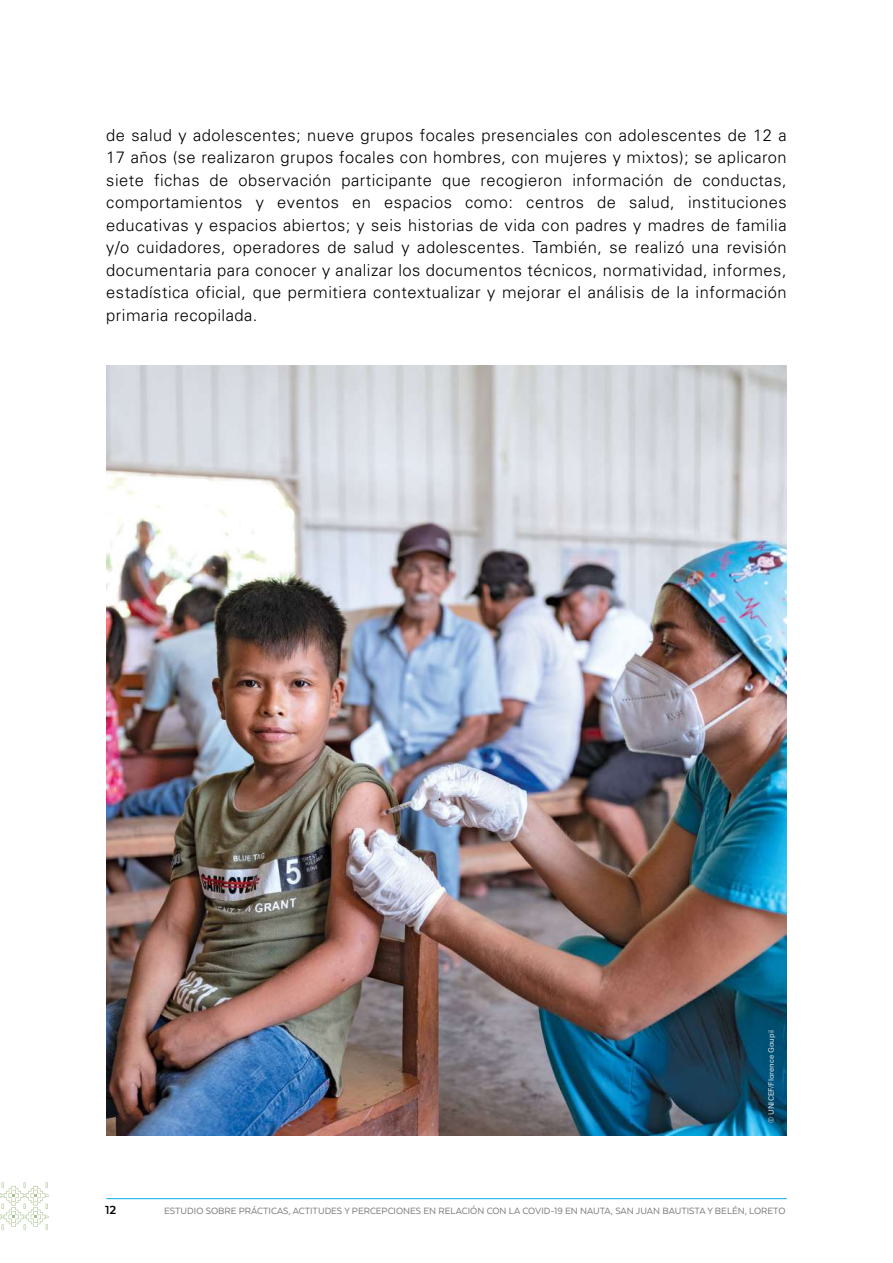
<style>
.page{position:relative;width:893px;height:1263px;background:#fff}
.page>*{position:absolute;margin:0;border:0;box-sizing:border-box;transform-origin:0 0}
.t1{font:16.5px/22.5px "Univers LT 45 Lt";letter-spacing:.03em;color:#000;text-align:justify}
.t2{font:700 13.5px "Texta";color:#000}
.t3{font:10.5px "Texta";color:#77787b}
.t4{font:7.5px "Univers LT Std";color:#fff}
</style>
<div class="page">
<hr style="left:106px;top:1198px;width:681px;height:1px;background:#00aeef">
<svg style="left:0;top:1182px;width:48px;height:48px"></svg>
<img style="left:106px;top:366px;width:681px;height:769px">
<p class="t1" style="left:106px;top:124px;width:682px">de salud y adolescentes; nueve grupos focales presenciales con adolescentes de 12 a 17 años (se realizaron grupos focales con hombres, con mujeres y mixtos); se aplicaron siete fichas de observación participante que recogieron información de conductas, comportamientos y eventos en espacios como: centros de salud, instituciones educativas y espacios abiertos; y seis historias de vida con padres y madres de familia y/o cuidadores, operadores de salud y adolescentes. También, se realizó una revisión documentaria para conocer y analizar los documentos técnicos, normatividad, informes, estadística oficial, que permitiera contextualizar y mejorar el análisis de la información primaria recopilada.</p>
<p class="t4" style="left:767px;top:1123px;width:95px;rotate:-90deg">© UNICEF/Florence Goupil</p>
<p class="t2" style="left:105px;top:1203px;width:13px">12</p>
<p class="t3" style="left:164px;top:1205px;width:623px">ESTUDIO SOBRE PRÁCTICAS, ACTITUDES Y PERCEPCIONES EN RELACIÓN CON LA COVID-19 EN NAUTA, SAN JUAN BAUTISTA Y BELÉN, LORETO</p>
</div>
